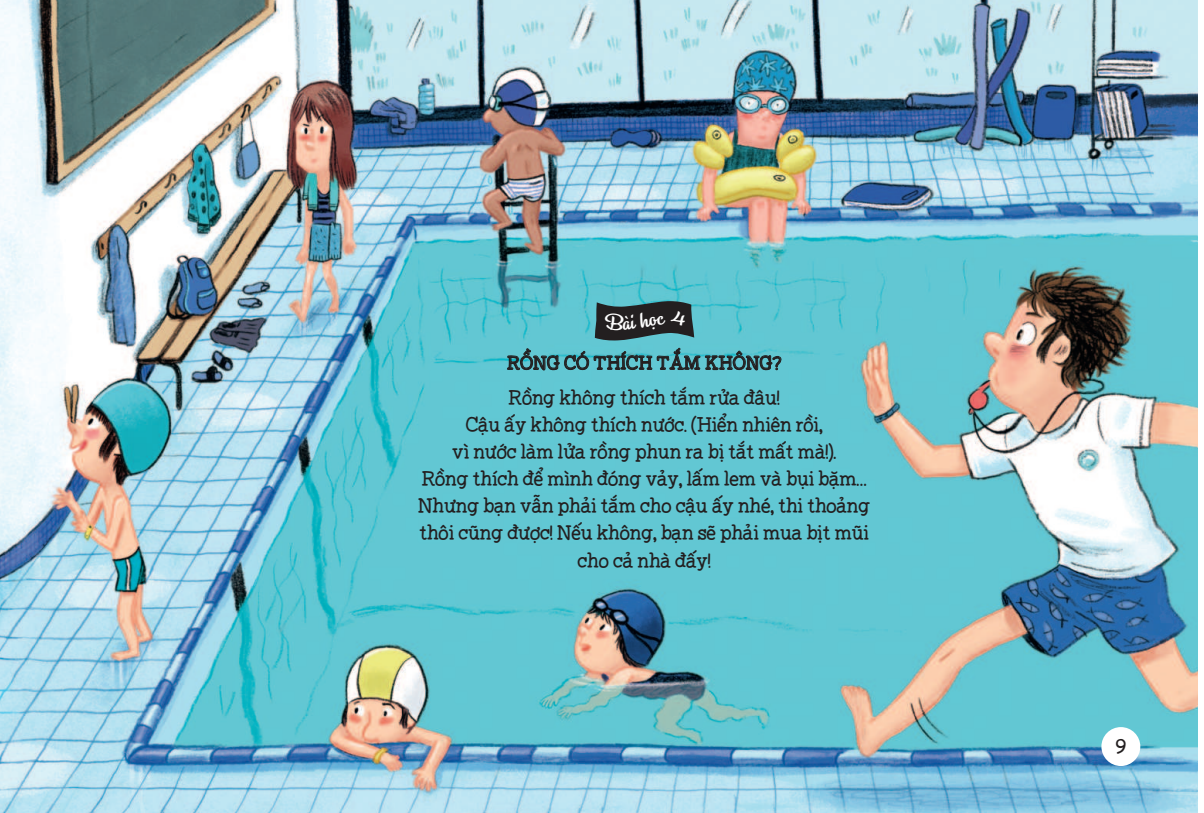
<style>
.page{position:relative;width:1204px;height:813px;background:#fff}
.page>*{position:absolute;margin:0;border:0;box-sizing:border-box;transform-origin:0 0}
.t1{font:24.3px "SVN Comic Sans MS";color:#231f20}
.t2{font:10.2px "SVN Sarifa";color:#231f20}
.t3{font:9.45px "SVN Sarifa";letter-spacing:.04em;color:#231f20}
</style>
<div class="page">
<img style="left:0;top:0;width:1197px;height:812px">
<div style="left:1101px;top:726px;width:39px;height:39px;background:#fff;border-radius:50%"></div>
<svg style="left:507px;top:301px;width:274px;height:89px;background:#53a5af"></svg>
<p class="t3" style="left:507px;top:361px;width:275px">RỒNG CÓ THÍCH TẮm KHÔNG?</p>
<p class="t2" style="left:509px;top:395px;width:273px">Rồng không thích tắm rửa đâu!</p>
<p class="t2" style="left:466px;top:422px;width:358px">Cậu ấy không thích nước. (Hiển nhiên rồi,</p>
<p class="t2" style="left:452px;top:449px;width:385px">vì nước làm lửa rồng phun ra bị tắt mất mà!).</p>
<p class="t2" style="left:422px;top:476px;width:446px">Rồng thích để mình đóng vảy, lấm lem và bụi bặm…</p>
<p class="t2" style="left:418px;top:503px;width:453px">Nhưng bạn vẫn phải tắm cho cậu ấy nhé, thi thoảng</p>
<p class="t2" style="left:420px;top:530px;width:451px">thôi cũng được! Nếu không, bạn sẽ phải mua bịt mũi</p>
<p class="t2" style="left:578px;top:557px;width:135px">cho cả nhà đấy!</p>
<h1 class="t1" style="left:1115px;top:730px;width:13px">9</h1>
</div>
